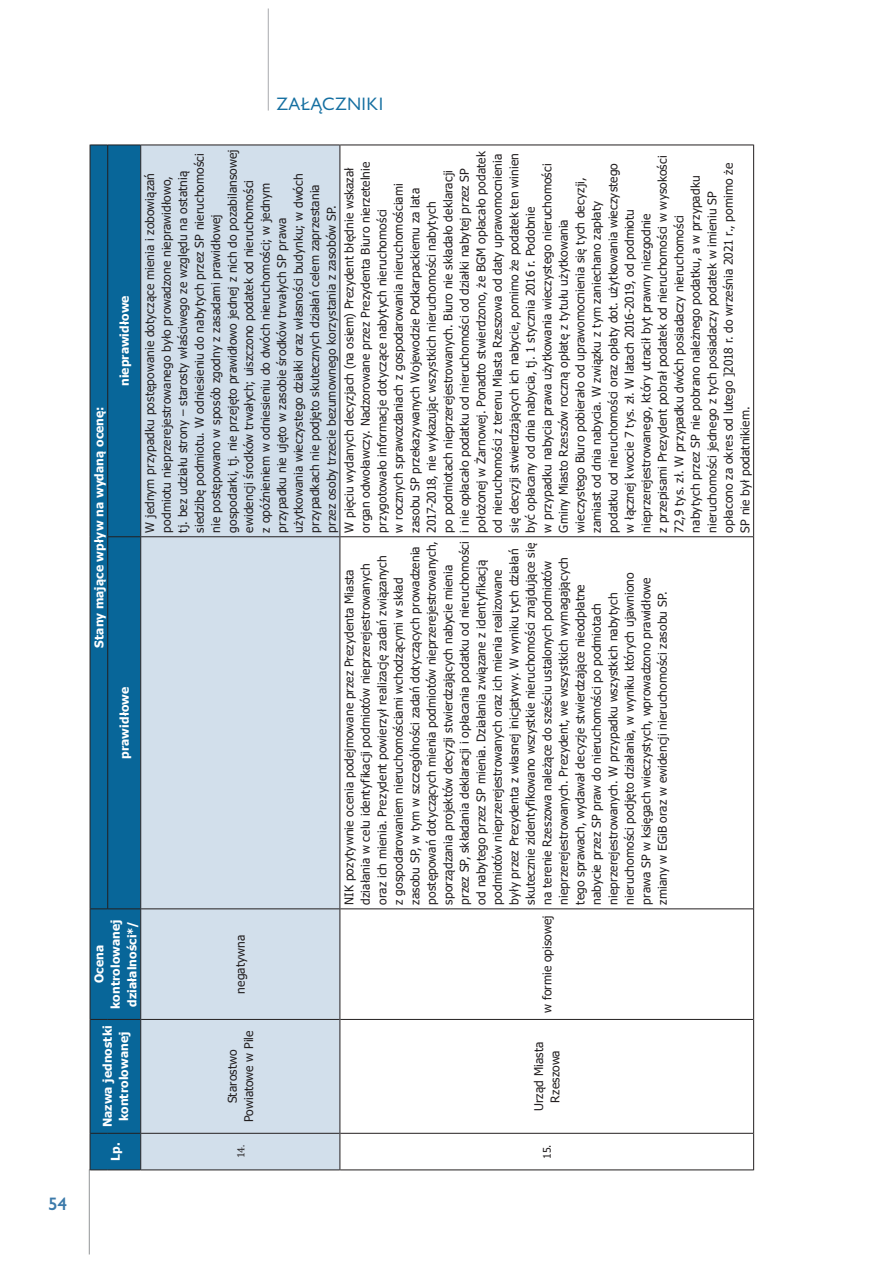
<style>
.page{position:relative;width:893px;height:1263px;background:#fff}
.page>*{position:absolute;margin:0;border:0;box-sizing:border-box;transform-origin:0 0}
.t1{font:16.5px "Gilead TTEFN";letter-spacing:.05em;color:#156fa1}
.t2{font:700 16.5px "Gilead TTEFN";color:#3c7aaa}
.t3{font:12px/16.5px "Tahoma";letter-spacing:.01em;color:#231f20}
.t4{font:700 12px/16.5px "Tahoma";letter-spacing:.01em;color:#fff;text-align:center}
.t5{font:10.5px "Cambria";color:#231f20}
.t6{font:10.5px "Tahoma";color:#231f20}
</style>
<div class="page">
<hr style="left:268px;top:9px;width:1px;height:102px;background:#a8a9ad">
<hr style="left:89px;top:1169px;width:1px;height:85px;background:#939598">
<div style="left:91px;top:146px;width:49px;height:1023px;background:#086699"></div>
<div style="left:141px;top:146px;width:199px;height:1023px;background:#d2dfeb"></div>
<hr style="left:141px;top:1169px;width:199px;height:1px;background:#231f20">
<hr style="left:141px;top:1133px;width:199px;height:1px;background:#231f20">
<hr style="left:141px;top:1019px;width:199px;height:1px;background:#231f20">
<hr style="left:141px;top:908px;width:199px;height:1px;background:#231f20">
<hr style="left:141px;top:536px;width:199px;height:1px;background:#231f20">
<hr style="left:141px;top:145px;width:199px;height:1px;background:#231f20">
<hr style="left:340px;top:1133px;width:1px;height:37px;background:#231f20">
<hr style="left:340px;top:1169px;width:413px;height:1px;background:#231f20">
<hr style="left:340px;top:1019px;width:1px;height:114px;background:#231f20">
<hr style="left:340px;top:1133px;width:413px;height:1px;background:#231f20">
<hr style="left:340px;top:909px;width:1px;height:110px;background:#231f20">
<hr style="left:340px;top:1019px;width:413px;height:1px;background:#231f20">
<hr style="left:340px;top:537px;width:1px;height:372px;background:#231f20">
<hr style="left:340px;top:908px;width:413px;height:1px;background:#231f20">
<hr style="left:340px;top:145px;width:1px;height:392px;background:#231f20">
<hr style="left:340px;top:536px;width:413px;height:1px;background:#231f20">
<hr style="left:340px;top:145px;width:413px;height:1px;background:#231f20">
<hr style="left:753px;top:1133px;width:1px;height:37px;background:#231f20">
<hr style="left:753px;top:1019px;width:1px;height:114px;background:#231f20">
<hr style="left:753px;top:909px;width:1px;height:110px;background:#231f20">
<hr style="left:753px;top:537px;width:1px;height:372px;background:#231f20">
<hr style="left:753px;top:145px;width:1px;height:392px;background:#231f20">
<hr style="left:90px;top:1133px;width:1px;height:37px;background:#231f20">
<svg style="left:90px;top:1169px;width:18px;height:1px"></svg>
<hr style="left:90px;top:1019px;width:1px;height:114px;background:#231f20">
<svg style="left:90px;top:1133px;width:18px;height:1px"></svg>
<hr style="left:90px;top:909px;width:1px;height:110px;background:#231f20">
<svg style="left:90px;top:1019px;width:18px;height:1px"></svg>
<hr style="left:108px;top:1169px;width:32px;height:1px;background:#231f20">
<hr style="left:108px;top:1133px;width:32px;height:1px;background:#231f20">
<hr style="left:108px;top:1019px;width:32px;height:1px;background:#231f20">
<hr style="left:140px;top:1133px;width:1px;height:37px;background:#231f20">
<hr style="left:140px;top:1019px;width:1px;height:114px;background:#231f20">
<hr style="left:140px;top:909px;width:1px;height:110px;background:#231f20">
<hr style="left:90px;top:537px;width:1px;height:372px;background:#231f20">
<svg style="left:90px;top:908px;width:17px;height:1px"></svg>
<hr style="left:90px;top:145px;width:1px;height:392px;background:#231f20">
<svg style="left:90px;top:145px;width:17px;height:1px"></svg>
<hr style="left:107px;top:537px;width:1px;height:372px;background:#231f20">
<hr style="left:108px;top:908px;width:32px;height:1px;background:#231f20">
<hr style="left:107px;top:145px;width:1px;height:392px;background:#231f20">
<hr style="left:108px;top:536px;width:32px;height:1px;background:#231f20">
<hr style="left:108px;top:145px;width:32px;height:1px;background:#231f20">
<hr style="left:140px;top:537px;width:1px;height:372px;background:#231f20">
<hr style="left:140px;top:145px;width:1px;height:392px;background:#231f20">
<h1 class="t2" style="left:48px;top:1193px;width:20px">54</h1>
<h1 class="t1" style="left:276px;top:93px;width:108px">ZAŁĄCZNIKI</h1>
<p class="t4" style="left:91px;top:648px;width:243px;rotate:-90deg">Stany mające wpływ na wydaną ocenę:</p>
<p class="t4" style="left:117px;top:386px;width:92px;rotate:-90deg">nieprawidłowe</p>
<p class="t4" style="left:117px;top:759px;width:73px;rotate:-90deg">prawidłowe</p>
<p class="t3" style="left:142px;top:532px;width:385px;rotate:-90deg">W jednym przypadku postępowanie dotyczące mienia i zobowiązań podmiotu nieprzerejestrowanego było prowadzone nieprawidłowo,<br>tj. bez udziału strony – starosty właściwego ze względu na ostatnią siedzibę podmiotu. W odniesieniu do nabytych przez SP nieruchomości nie postępowano w sposób zgodny z zasadami prawidłowej gospodarki, tj. nie przejęto prawidłowo jednej z nich do pozabilansowej ewidencji środków trwałych; uiszczono podatek od nieruchomości<br>z opóźnieniem w odniesieniu do dwóch nieruchomości; w jednym przypadku nie ujęto w zasobie środków trwałych SP prawa użytkowania wieczystego działki oraz własności budynku; w dwóch przypadkach nie podjęto skutecznych działań celem zaprzestania<br>przez osoby trzecie bezumownego korzystania z zasobów SP.</p>
<p class="t3" style="left:341px;top:532px;width:383px;rotate:-90deg">W pięciu wydanych decyzjach (na osiem) Prezydent błędnie wskazał organ odwoławczy. Nadzorowane przez Prezydenta Biuro nierzetelnie przygotowało informacje dotyczące nabytych nieruchomości<br>w rocznych sprawozdaniach z gospodarowania nieruchomościami zasobu SP przekazywanych Wojewodzie Podkarpackiemu za lata 2017-2018, nie wykazując wszystkich nieruchomości nabytych<br>po podmiotach nieprzerejestrowanych. Biuro nie składało deklaracji<br>i nie opłacało podatku od nieruchomości od działki nabytej przez SP położonej w Żarnowej. Ponadto stwierdzono, że BGM opłacało podatek od nieruchomości z terenu Miasta Rzeszowa od daty uprawomocnienia się decyzji stwierdzających ich nabycie, pomimo że podatek ten winien być opłacany od dnia nabycia, tj. 1 stycznia 2016 r. Podobnie<br>w przypadku nabycia prawa użytkowania wieczystego nieruchomości Gminy Miasto Rzeszów roczną opłatę z tytułu użytkowania wieczystego Biuro pobierało od uprawomocnienia się tych decyzji, zamiast od dnia nabycia. W związku z tym zaniechano zapłaty<br>podatku od nieruchomości oraz opłaty dot. użytkowania wieczystego w łącznej kwocie 7 tys. zł. W latach 2016-2019, od podmiotu nieprzerejestrowanego, który utracił byt prawny niezgodnie<br>z przepisami Prezydent pobrał podatek od nieruchomości w wysokości 72,9 tys. zł. W przypadku dwóch posiadaczy nieruchomości<br>nabytych przez SP nie pobrano należnego podatku, a w przypadku nieruchomości jednego z tych posiadaczy podatek w imieniu SP opłacono za okres od lutego ]2018 r. do września 2021 r., pomimo że SP nie był podatnikiem.</p>
<p class="t3" style="left:341px;top:904px;width:365px;rotate:-90deg">NIK pozytywnie ocenia podejmowane przez Prezydenta Miasta działania w celu identyfikacji podmiotów nieprzerejestrowanych oraz ich mienia. Prezydent powierzył realizację zadań związanych<br>z gospodarowaniem nieruchomościami wchodzącymi w skład zasobu SP, w tym w szczególności zadań dotyczących prowadzenia postępowań dotyczących mienia podmiotów nieprzerejestrowanych, sporządzania projektów decyzji stwierdzających nabycie mienia przez SP, składania deklaracji i opłacania podatku od nieruchomości od nabytego przez SP mienia. Działania związane z identyfikacją podmiotów nieprzerejestrowanych oraz ich mienia realizowane<br>były przez Prezydenta z własnej inicjatywy. W wyniku tych działań skutecznie zidentyfikowano wszystkie nieruchomości znajdujące się na terenie Rzeszowa należące do sześciu ustalonych podmiotów nieprzerejestrowanych. Prezydent, we wszystkich wymagających tego sprawach, wydawał decyzje stwierdzające nieodpłatne nabycie przez SP praw do nieruchomości po podmiotach nieprzerejestrowanych. W przypadku wszystkich nabytych nieruchomości podjęto działania, w wyniku których ujawniono prawa SP w księgach wieczystych, wprowadzono prawidłowe zmiany w EGiB oraz w ewidencji nieruchomości zasobu SP.</p>
<p class="t4" style="left:91px;top:1009px;width:91px;rotate:-90deg">Ocena kontrolowanej działalności*/</p>
<p class="t4" style="left:100px;top:1127px;width:104px;rotate:-90deg">Nazwa jednostki kontrolowanej</p>
<p class="t4" style="left:108px;top:1161px;width:20px;rotate:-90deg">Lp.</p>
<p class="t3" style="left:233px;top:994px;width:61px;rotate:-90deg">negatywna</p>
<p class="t3" style="left:225px;top:1122px;width:93px;text-align:center;rotate:-90deg">Starostwo<br>Powiatowe w Pile</p>
<p class="t5" style="left:235px;top:1158px;width:15px;rotate:-90deg">14.</p>
<p class="t3" style="left:539px;top:1013px;width:100px;rotate:-90deg">w formie opisowej</p>
<p class="t3" style="left:531px;top:1111px;width:71px;text-align:center;rotate:-90deg">Urząd Miasta<br>Rzeszowa</p>
<p class="t6" style="left:540px;top:1159px;width:16px;rotate:-90deg">15.</p>
</div>
